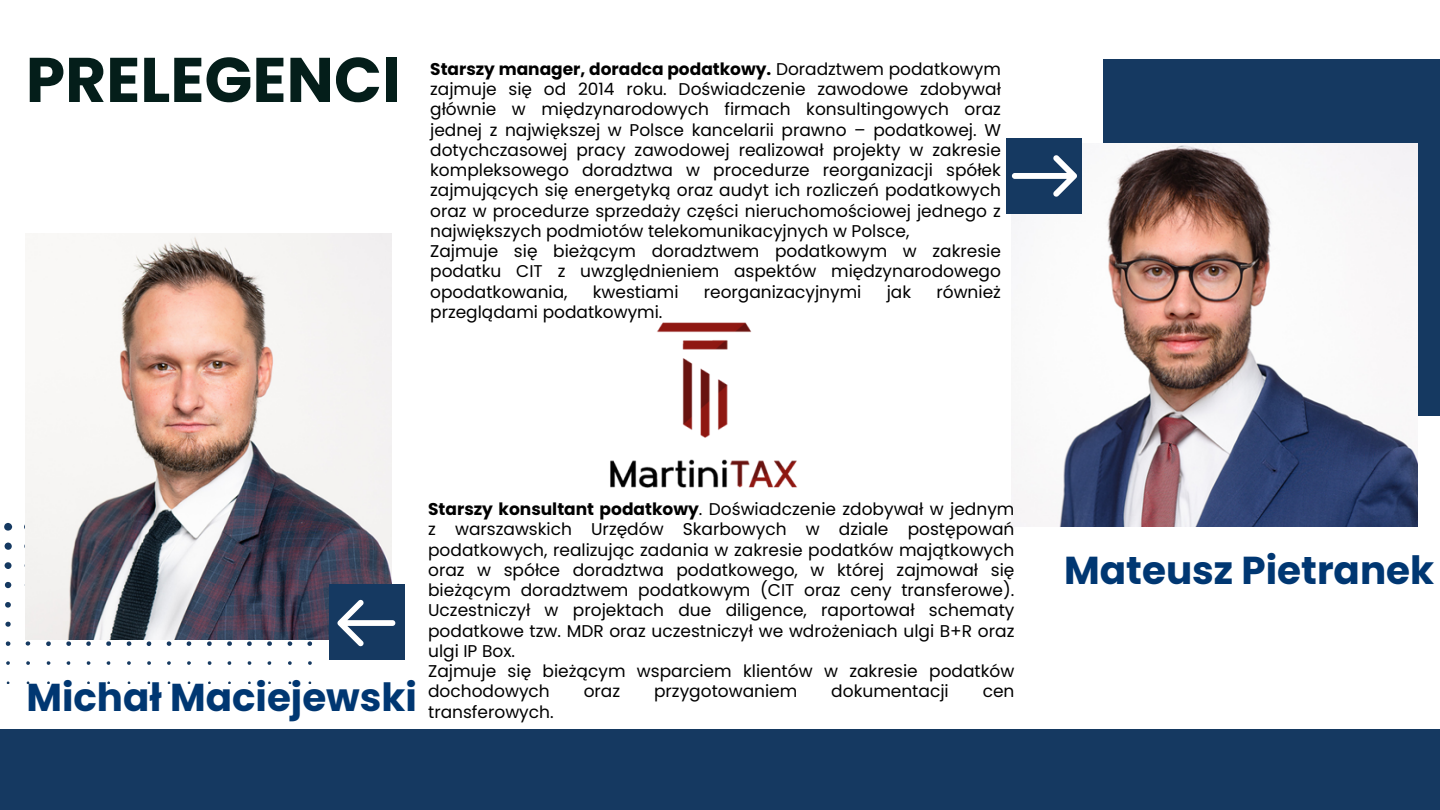
<style>
.page{position:relative;width:1440px;height:810px;background:#fff}
.page>*{position:absolute;margin:0;border:0;box-sizing:border-box;transform-origin:0 0}
.t1{font:700 63px "Poppins";color:#041e1a}
.t2{font:700 38.9px "Poppins";color:#003772}
.t3{font:700 38.8px "Poppins";color:#003772}
.t4{font:17px/20.2px "Poppins";color:#000;text-align:justify}
.s1{font-weight:700}
</style>
<div class="page">
<div style="left:0;top:729px;width:1440px;height:81px;background:#153961"></div>
<div style="left:1103px;top:59px;width:337px;height:356px;background:#153961"></div>
<svg style="left:24px;top:523px;width:2px;height:8px"></svg>
<svg style="left:4px;top:523px;width:8px;height:8px"></svg>
<svg style="left:5px;top:543px;width:7px;height:7px"></svg>
<svg style="left:5px;top:562px;width:7px;height:7px"></svg>
<svg style="left:5px;top:582px;width:6px;height:6px"></svg>
<svg style="left:5px;top:602px;width:6px;height:6px"></svg>
<svg style="left:5px;top:622px;width:6px;height:5px"></svg>
<svg style="left:127px;top:641px;width:4px;height:5px"></svg>
<svg style="left:106px;top:641px;width:5px;height:5px"></svg>
<svg style="left:307px;top:641px;width:5px;height:5px"></svg>
<svg style="left:288px;top:641px;width:4px;height:5px"></svg>
<svg style="left:267px;top:641px;width:5px;height:5px"></svg>
<svg style="left:247px;top:641px;width:5px;height:5px"></svg>
<svg style="left:227px;top:641px;width:5px;height:5px"></svg>
<svg style="left:207px;top:641px;width:5px;height:5px"></svg>
<svg style="left:187px;top:641px;width:4px;height:5px"></svg>
<svg style="left:167px;top:641px;width:4px;height:5px"></svg>
<svg style="left:147px;top:641px;width:4px;height:5px"></svg>
<svg style="left:86px;top:641px;width:5px;height:5px"></svg>
<svg style="left:6px;top:641px;width:4px;height:5px"></svg>
<svg style="left:26px;top:641px;width:4px;height:5px"></svg>
<svg style="left:46px;top:641px;width:5px;height:5px"></svg>
<svg style="left:66px;top:641px;width:5px;height:5px"></svg>
<svg style="left:6px;top:661px;width:4px;height:4px"></svg>
<svg style="left:26px;top:661px;width:4px;height:4px"></svg>
<svg style="left:47px;top:661px;width:3px;height:4px"></svg>
<svg style="left:67px;top:661px;width:3px;height:4px"></svg>
<svg style="left:87px;top:661px;width:3px;height:4px"></svg>
<svg style="left:107px;top:661px;width:3px;height:4px"></svg>
<svg style="left:127px;top:661px;width:4px;height:4px"></svg>
<svg style="left:147px;top:661px;width:4px;height:4px"></svg>
<svg style="left:167px;top:661px;width:4px;height:4px"></svg>
<svg style="left:187px;top:661px;width:4px;height:4px"></svg>
<svg style="left:208px;top:661px;width:3px;height:4px"></svg>
<svg style="left:227px;top:661px;width:4px;height:4px"></svg>
<svg style="left:248px;top:661px;width:3px;height:4px"></svg>
<svg style="left:268px;top:661px;width:3px;height:4px"></svg>
<svg style="left:288px;top:661px;width:4px;height:4px"></svg>
<svg style="left:308px;top:661px;width:4px;height:4px"></svg>
<img style="left:1011px;top:143px;width:406px;height:384px">
<div style="left:1007px;top:138px;width:75px;height:75px;background:#153961"></div>
<img style="left:26px;top:233px;width:366px;height:406px">
<div style="left:330px;top:585px;width:75px;height:75px;background:#153961"></div>
<img style="left:610px;top:322px;width:187px;height:166px">
<svg style="left:337px;top:600px;width:58px;height:46px"></svg>
<svg style="left:1012px;top:155px;width:65px;height:42px"></svg>
<p class="t1" style="left:26px;top:36px;width:376px">PRELEGENCI</p>
<p class="t4" style="left:430px;top:59px;width:572px"><span class="s1">Starszy manager, doradca podatkowy.</span> Doradztwem podatkowym zajmuje się od 2014 roku. Doświadczenie zawodowe zdobywał głównie w międzynarodowych firmach konsultingowych oraz jednej z największej w Polsce kancelarii prawno – podatkowej. W dotychczasowej pracy zawodowej realizował projekty w zakresie kompleksowego doradztwa w procedurze reorganizacji spółek zajmujących się energetyką oraz audyt ich rozliczeń podatkowych oraz w procedurze sprzedaży części nieruchomościowej jednego z największych podmiotów telekomunikacyjnych w Polsce,</p>
<p class="t4" style="left:430px;top:241px;width:572px">Zajmuje się bieżącym doradztwem podatkowym w zakresie podatku CIT z uwzględnieniem aspektów międzynarodowego opodatkowania,</p>
<p class="t4" style="left:593px;top:281px;width:87px">kwestiami</p>
<p class="t4" style="left:704px;top:281px;width:159px">reorganizacyjnymi</p>
<p class="t4" style="left:887px;top:281px;width:26px">jak</p>
<p class="t4" style="left:936px;top:281px;width:66px">również</p>
<p class="t4" style="left:430px;top:302px;width:234px">przeglądami podatkowymi.</p>
<p class="t3" style="left:26px;top:670px;width:392px">Michał Maciejewski</p>
<p class="t4" style="left:428px;top:499px;width:588px"><span class="s1">Starszy konsultant podatkowy</span>. Doświadczenie zdobywał w jednym z warszawskich Urzędów Skarbowych w dziale postępowań podatkowych, realizując zadania w zakresie podatków majątkowych oraz w spółce doradztwa podatkowego, w której zajmował się bieżącym doradztwem podatkowym (CIT oraz ceny transferowe).<br>Uczestniczył w projektach due diligence, raportował schematy podatkowe tzw. MDR oraz uczestniczył we wdrożeniach ulgi B+R oraz ulgi IP Box.</p>
<p class="t4" style="left:428px;top:661px;width:588px">Zajmuje się bieżącym wsparciem klientów w zakresie podatków dochodowych</p>
<p class="t4" style="left:584px;top:681px;width:38px">oraz</p>
<p class="t4" style="left:654px;top:681px;width:145px">przygotowaniem</p>
<p class="t4" style="left:831px;top:681px;width:119px">dokumentacji</p>
<p class="t4" style="left:983px;top:681px;width:33px">cen</p>
<p class="t4" style="left:428px;top:701px;width:127px">transferowych.</p>
<p class="t2" style="left:1064px;top:543px;width:372px">Mateusz Pietranek</p>
</div>
